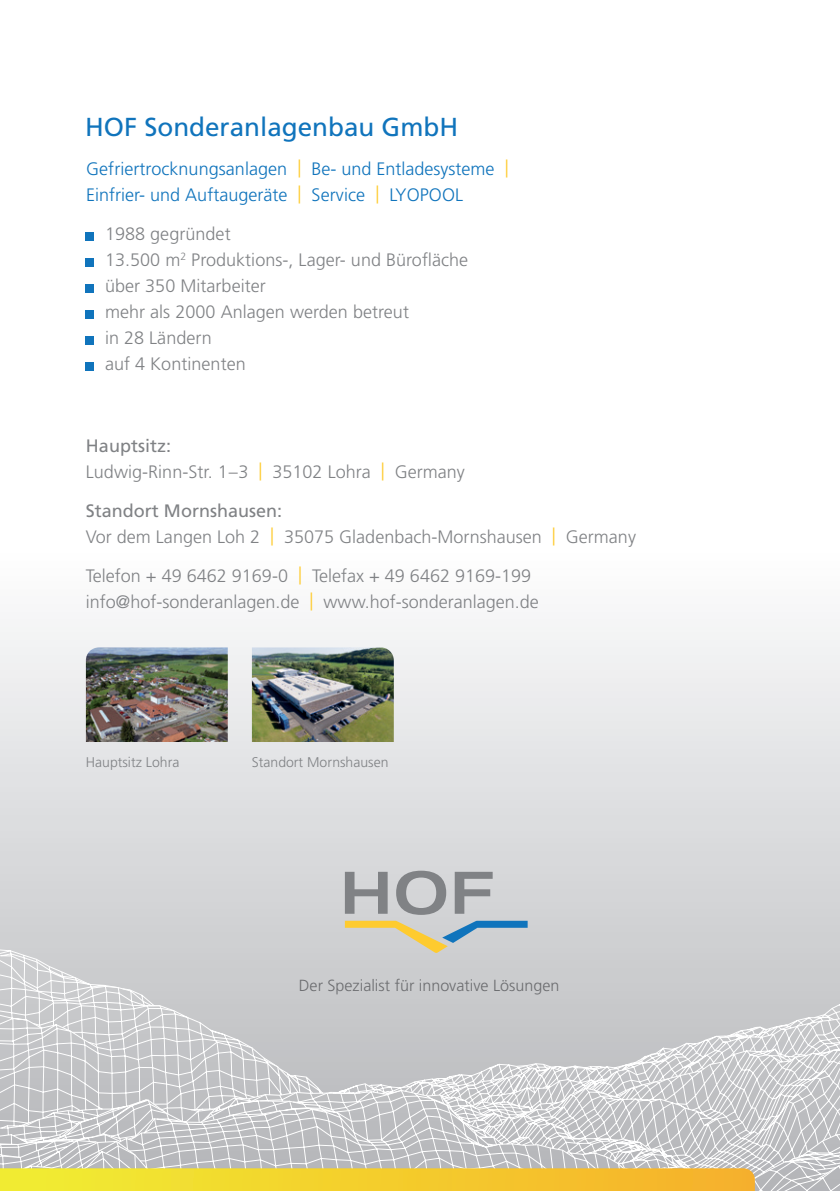
<style>
.page{position:relative;width:840px;height:1191px;background:#fff}
.page>*{position:absolute;margin:0;border:0;box-sizing:border-box;transform-origin:0 0}
.t1{font:26px "Frutiger LT Std";color:#1074bc}
.t2{font:300 18px/26px "Frutiger LT Std";color:#808285}
.t3{font:300 18px/26px "Frutiger LT Std";color:#1074bc}
.t4{font:300 16px "Frutiger LT Std";color:#6c6d70}
.t5{font:300 14px "Frutiger LT Std";color:#808285}
.s1{color:#fecb2f}
.s2{font-weight:400}
</style>
<div class="page">
<div style="left:85px;top:232px;width:9px;height:8px;background:#1074bc"></div>
<div style="left:85px;top:258px;width:9px;height:8px;background:#1074bc"></div>
<div style="left:85px;top:284px;width:9px;height:8px;background:#1074bc"></div>
<div style="left:85px;top:310px;width:9px;height:8px;background:#1074bc"></div>
<div style="left:85px;top:336px;width:9px;height:8px;background:#1074bc"></div>
<div style="left:85px;top:362px;width:9px;height:8px;background:#1074bc"></div>
<svg style="left:0;top:627px;width:839px;height:374px;background:#d1d3d3"></svg>
<svg style="left:0;top:1001px;width:839px;height:190px;background:#cfcbbc"></svg>
<h1 class="t1" style="left:85px;top:112px;width:374px">HOF Sonderanlagenbau GmbH</h1>
<p class="t3" style="left:86px;top:156px;width:424px">Gefriertrocknungsanlagen <span class="s1">|</span> Be- und Entladesysteme <span class="s1">|<br></span>Einfrier- und Auftaugeräte <span class="s1">|</span> Service <span class="s1">|</span> LYOPOOL</p>
<p class="t2" style="left:105px;top:221px;width:364px">1988 gegründet<br>13.500 m<sup>2</sup> Produktions-, Lager- und Bürofläche über 350 Mitarbeiter<br>mehr als 2000 Anlagen werden betreut<br>in 28 Ländern<br>auf 4 Kontinenten</p>
<p class="t2" style="left:86px;top:433px;width:380px"><span class="s2">Hauptsitz:<br></span>Ludwig-Rinn-Str. 1–3 <span class="s1">|</span> 35102 Lohra <span class="s1">|</span> Germany</p>
<p class="t2" style="left:86px;top:498px;width:551px"><span class="s2">Standort Mornshausen:<br></span>Vor dem Langen Loh 2 <span class="s1">|</span> 35075 Gladenbach-Mornshausen <span class="s1">|</span> Germany</p>
<p class="t2" style="left:86px;top:563px;width:454px">Telefon + 49 6462 9169-0 <span class="s1">|</span> Telefax + 49 6462 9169-199 info@hof-sonderanlagen.de <span class="s1">|</span> www.hof-sonderanlagen.de</p>
<p class="t5" style="left:86px;top:754px;width:95px">Hauptsitz Lohra</p>
<p class="t5" style="left:252px;top:754px;width:138px">Standort Mornshausen</p>
<p class="t4" style="left:299px;top:976px;width:262px">Der Spezialist für innovative Lösungen</p>
</div>
